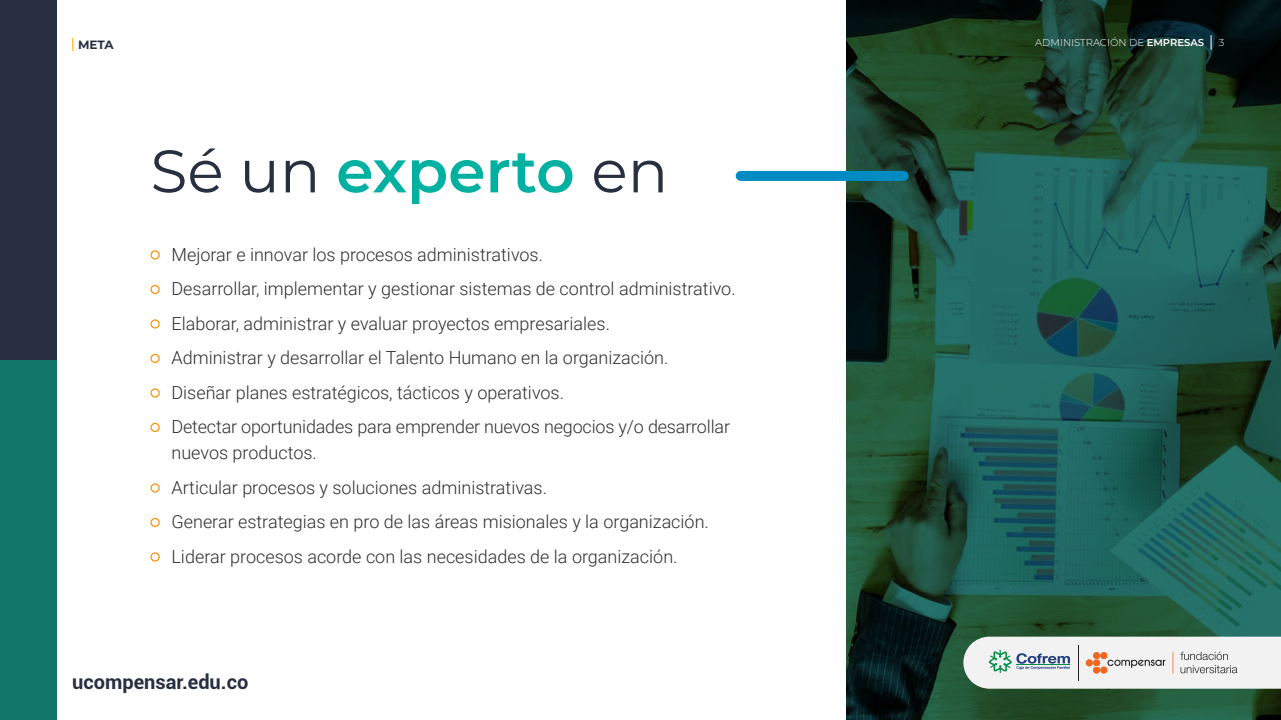
<style>
.page{position:relative;width:1281px;height:720px;background:#fff}
.page>*{position:absolute;margin:0;border:0;box-sizing:border-box;transform-origin:0 0}
.t1{font:600 60px "Montserrat";color:#00b1a1}
.t2{font:700 20px "Roboto";color:#272f41}
.t3{font:300 18px/34.5px "Roboto";color:#2f2f2f}
.t4{font:700 12px "Montserrat";color:#272f41}
.t5{font:300 10px "Montserrat";color:#fff}
.s1{font-weight:400;color:#272f41}
.s2{font-weight:600}
</style>
<div class="page">
<div style="left:0;top:0;width:57px;height:720px;background:#13766b"></div>
<div style="left:0;top:0;width:57px;height:360px;background:#272f41"></div>
<svg style="left:72px;top:38px;width:1px;height:13px"></svg>
<svg style="left:846px;top:0;width:434px;height:720px;background:#1c5042"></svg>
<div style="left:150px;top:250px;width:10px;height:10px;border:1px solid #ff8e00;border-radius:50%"></div>
<div style="left:150px;top:285px;width:10px;height:9px;border:1px solid #ff8e00;border-radius:50%"></div>
<div style="left:150px;top:319px;width:10px;height:10px;border:1px solid #ff8e00;border-radius:50%"></div>
<div style="left:150px;top:354px;width:10px;height:9px;border:1px solid #ff8e00;border-radius:50%"></div>
<div style="left:150px;top:388px;width:10px;height:10px;border:1px solid #ff8e00;border-radius:50%"></div>
<div style="left:150px;top:423px;width:10px;height:9px;border:1px solid #ff8e00;border-radius:50%"></div>
<div style="left:150px;top:483px;width:10px;height:10px;border:1px solid #ff8e00;border-radius:50%"></div>
<div style="left:150px;top:518px;width:10px;height:9px;border:1px solid #ff8e00;border-radius:50%"></div>
<div style="left:150px;top:552px;width:10px;height:10px;border:1px solid #ff8e00;border-radius:50%"></div>
<div style="left:740px;top:171px;width:163px;height:10px;background:#008bc3"></div>
<svg style="left:1210px;top:35px;width:1px;height:15px"></svg>
<svg style="left:963px;top:637px;width:317px;height:52px"></svg>
<hr style="left:1016px;top:665px;width:53px;height:1px;background:#008c47">
<p class="t4" style="left:78px;top:36px;width:37px">META</p>
<h1 class="t1" style="left:150px;top:129px;width:519px"><span class="s1">Sé un</span> experto <span class="s1">en</span></h1>
<p class="t3" style="left:171px;top:237px;width:565px">Mejorar e innovar los procesos administrativos.<br>Desarrollar, implementar y gestionar sistemas de control administrativo.<br>Elaborar, administrar y evaluar proyectos empresariales.<br>Administrar y desarrollar el Talento Humano en la organización.<br>Diseñar planes estratégicos, tácticos y operativos.<br>Detectar oportunidades para emprender nuevos negocios y/o desarrollar</p>
<p class="t3" style="left:171px;top:435px;width:539px">nuevos productos.<br>Articular procesos y soluciones administrativas.<br>Generar estrategias en pro de las áreas misionales y la organización.<br>Liderar procesos acorde con las necesidades de la organización.</p>
<p class="t2" style="left:72px;top:667px;width:177px">ucompensar.edu.co</p>
<p class="t5" style="left:1035px;top:36px;width:170px">ADMINISTRACIÓN DE <span class="s2">EMPRESAS</span></p>
<p class="t5" style="left:1218px;top:36px;width:7px">3</p>
</div>
